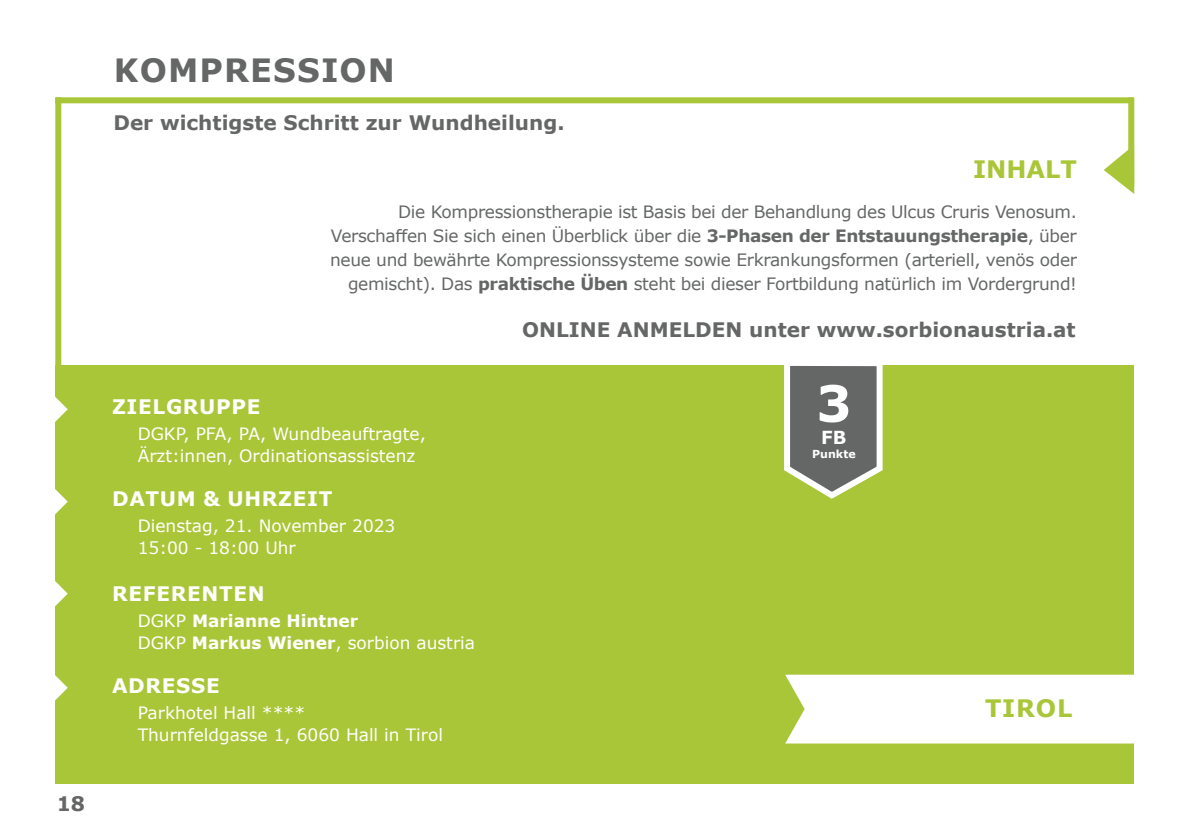
<style>
.page{position:relative;width:1191px;height:840px;background:#fff}
.page>*{position:absolute;margin:0;border:0;box-sizing:border-box;transform-origin:0 0}
.t1{font:700 50px "Verdana";color:#fff}
.t2{font:700 32px "Verdana";letter-spacing:.035em;color:#656666}
.t3{font:700 24px "Verdana";color:#a9c638}
.t4{font:700 20px "Verdana";color:#656666}
.t5{font:700 20px "Verdana";letter-spacing:.035em;color:#fff}
.t6{font:700 18px "Verdana";color:#fff}
.t7{font:17px/24px "Verdana";letter-spacing:-.02em;color:#656666;text-align:right}
.t8{font:17px/22px "Verdana";color:#fff}
.t9{font:700 17px/22px "Verdana";color:#fff}
.t10{font:700 11px "Verdana";color:#fff}
.s1{font-weight:700}
.s2{font-weight:400}
</style>
<div class="page">
<div style="left:55px;top:365px;width:1079px;height:417px;background:#a9c638"></div>
<svg style="left:1104px;top:143px;width:31px;height:51px"></svg>
<div style="left:55px;top:97px;width:1077px;height:6px;background:#a9c638"></div>
<div style="left:1128px;top:97px;width:6px;height:89px;background:#a9c638"></div>
<div style="left:55px;top:97px;width:6px;height:286px;background:#a9c638"></div>
<svg style="left:55px;top:489px;width:13px;height:26px"></svg>
<svg style="left:55px;top:581px;width:13px;height:26px"></svg>
<svg style="left:55px;top:396px;width:13px;height:26px"></svg>
<div style="left:785px;top:674px;width:349px;height:69px;background:#fff"></div>
<svg style="left:784px;top:365px;width:99px;height:134px;background:#838777"></svg>
<svg style="left:55px;top:675px;width:13px;height:26px"></svg>
<p class="t4" style="left:57px;top:789px;width:30px">18</p>
<h2 class="t2" style="left:114px;top:47px;width:282px">KOMPRESSION</h2>
<p class="t4" style="left:113px;top:108px;width:453px">Der wichtigste Schritt zur Wundheilung.</p>
<h3 class="t3" style="left:973px;top:152px;width:105px">INHALT</h3>
<p class="t7" style="left:330px;top:200px;width:748px">Die Kompressionstherapie ist Basis bei der Behandlung des Ulcus Cruris Venosum.<br>Verschaffen Sie sich einen Überblick über die <span class="s1">3-Phasen der Entstauungstherapie</span>, über neue und bewährte Kompressionssysteme sowie Erkrankungsformen (arteriell, venös oder gemischt). Das <span class="s1">praktische Üben</span> steht bei dieser Fortbildung natürlich im Vordergrund!</p>
<p class="t5" style="left:112px;top:392px;width:150px">ZIELGRUPPE</p>
<p class="t8" style="left:138px;top:422px;width:290px">DGKP, PFA, PA, Wundbeauftragte,<br>Ärzt:innen, Ordinationsassistenz</p>
<p class="t5" style="left:112px;top:484px;width:222px">DATUM &amp; UHRZEIT</p>
<p class="t8" style="left:138px;top:514px;width:259px">Dienstag, 21. November 2023<br>15:00 - 18:00 Uhr</p>
<p class="t5" style="left:112px;top:579px;width:154px">REFERENTEN</p>
<p class="t9" style="left:138px;top:609px;width:339px"><span class="s2">DGKP</span> Marianne Hintner<br><span class="s2">DGKP</span> Markus Wiener<span class="s2">, sorbion austria</span></p>
<p class="t5" style="left:112px;top:671px;width:109px">ADRESSE</p>
<p class="t8" style="left:138px;top:701px;width:307px">Parkhotel Hall ****<br>Thurnfeldgasse 1, 6060 Hall in Tirol</p>
<p class="t4" style="left:522px;top:315px;width:555px">ONLINE ANMELDEN unter www.sorbionaustria.at</p>
<h1 class="t1" style="left:816px;top:368px;width:37px">3</h1>
<p class="t6" style="left:821px;top:424px;width:27px">FB</p>
<p class="t10" style="left:812px;top:446px;width:45px">Punkte</p>
<h3 class="t3" style="left:985px;top:690px;width:89px">TIROL</h3>
</div>
